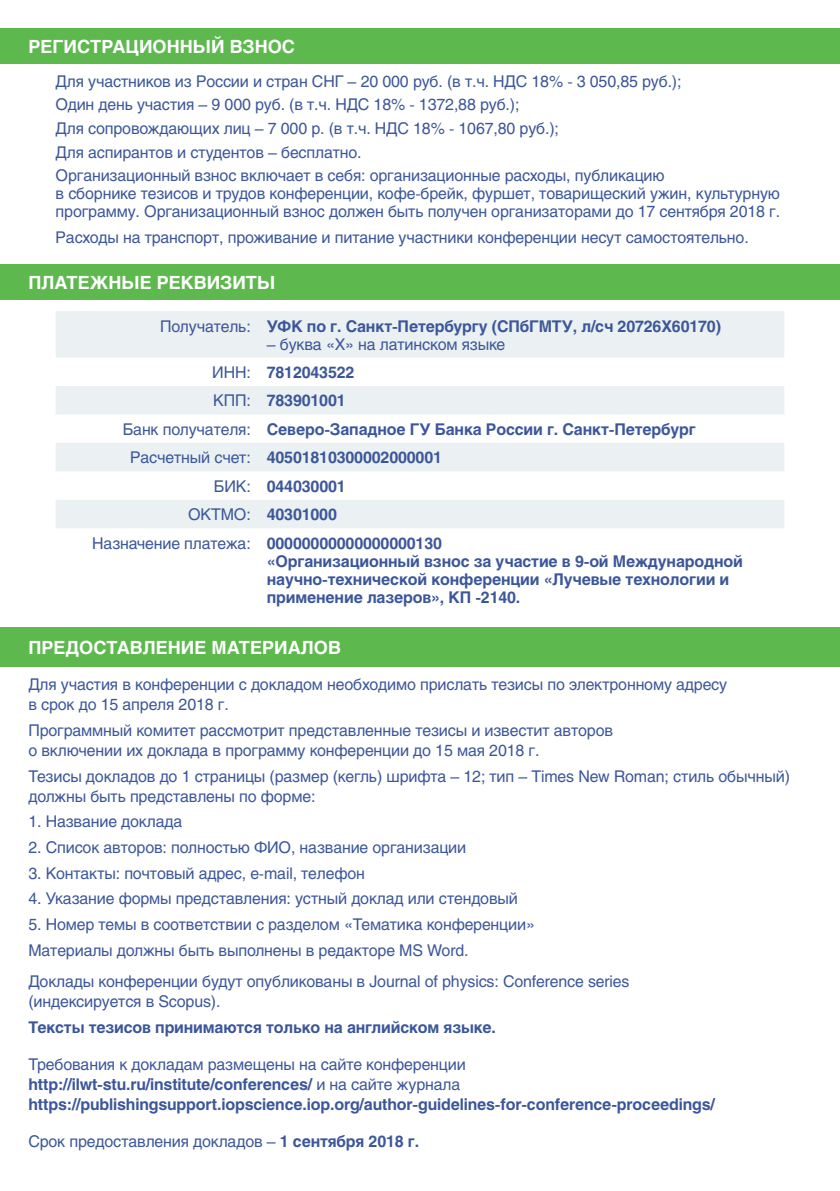
<style>
.page{position:relative;width:840px;height:1191px;background:#fff}
.page>*{position:absolute;margin:0;border:0;box-sizing:border-box;transform-origin:0 0}
.t1{font:700 18px "Helios C";color:#fff}
.t2{font:16px/23.6px "Helios C";letter-spacing:-.01em;color:#3c5799}
.t3{font:700 16px/20px "Helios C";letter-spacing:-.01em;color:#3c5799}
.s1{font-weight:400}
.s2{font-weight:700}
</style>
<div class="page">
<div style="left:0;top:28px;width:839px;height:36px;background:#5db94e"></div>
<div style="left:0;top:627px;width:839px;height:40px;background:#5db94e"></div>
<div style="left:0;top:264px;width:839px;height:35px;background:#5db94e"></div>
<svg style="left:56px;top:311px;width:727px;height:217px;fill:#ebf0f2"></svg>
<p class="t1" style="left:28px;top:36px;width:268px">РЕГИСТРАЦИОННЫЙ ВЗНОС</p>
<p class="t2" style="left:56px;top:69px;width:627px">Для участников из России и стран СНГ – 20 000 руб. (в т.ч. НДС 18% - 3 050,85 руб.); Один день участия – 9 000 руб. (в т.ч. НДС 18% - 1372,88 руб.);<br>Для сопровождающих лиц – 7 000 р. (в т.ч. НДС 18% - 1067,80 руб.);<br>Для аспирантов и студентов – бесплатно.<br>Организационный взнос включает в себя: организационные расходы, публикацию</p>
<p class="t2" style="left:56px;top:184px;width:725px;line-height:18px">в сборнике тезисов и трудов конференции, кофе-брейк, фуршет, товарищеский ужин, культурную программу. Организационный взнос должен быть получен организаторами до 17 сентября 2018 г.</p>
<p class="t2" style="left:56px;top:225px;width:694px">Расходы на транспорт, проживание и питание участники конференции несут самостоятельно.</p>
<p class="t1" style="left:28px;top:272px;width:248px">ПЛАТЕЖНЫЕ РЕКВИЗИТЫ</p>
<p class="t3" style="left:160px;top:316px;width:562px"><span class="s1">Получатель:</span> УФК по г. Санкт-Петербургу (СПбГМТУ, л/сч 20726Х60170)</p>
<p class="t2" style="left:267px;top:332px;width:240px">– буква «Х» на латинском языке</p>
<p class="t3" style="left:212px;top:362px;width:144px"><span class="s1">ИНН:</span> 7812043522</p>
<p class="t3" style="left:213px;top:391px;width:134px"><span class="s1">КПП:</span> 783901001</p>
<p class="t3" style="left:123px;top:419px;width:574px"><span class="s1">Банк получателя:</span> Северо-Западное ГУ Банка России г. Санкт-Петербург</p>
<p class="t3" style="left:130px;top:447px;width:313px"><span class="s1">Расчетный счет:</span> 40501810300002000001</p>
<p class="t3" style="left:214px;top:476px;width:133px"><span class="s1">БИК:</span> 044030001</p>
<p class="t3" style="left:188px;top:504px;width:150px"><span class="s1">ОКТМО:</span> 40301000</p>
<p class="t3" style="left:92px;top:533px;width:351px"><span class="s1">Назначение платежа:</span> 00000000000000000130</p>
<p class="t3" style="left:267px;top:552px;width:477px;line-height:18px">«Организационный взнос за участие в 9-ой Международной научно-технической конференции «Лучевые технологии и применение лазеров», КП -2140.</p>
<p class="t1" style="left:28px;top:637px;width:314px">ПРЕДОСТАВЛЕНИЕ МАТЕРИАЛОВ</p>
<p class="t2" style="left:28px;top:674px;width:700px;line-height:20px">Для участия в конференции с докладом необходимо прислать тезисы по электронному адресу в срок до 15 апреля 2018 г.</p>
<p class="t2" style="left:28px;top:720px;width:586px;line-height:20px">Программный комитет рассмотрит представленные тезисы и известит авторов о включении их доклада в программу конференции до 15 мая 2018 г.</p>
<p class="t2" style="left:28px;top:766px;width:762px;line-height:20px">Тезисы докладов до 1 страницы (размер (кегль) шрифта – 12; тип – Times New Roman; стиль обычный) должны быть представлены по форме:</p>
<p class="t2" style="left:28px;top:809px;width:155px">1. Название доклада</p>
<p class="t2" style="left:28px;top:835px;width:439px">2. Список авторов: полностью ФИО, название организации</p>
<p class="t2" style="left:28px;top:861px;width:338px">3. Контакты: почтовый адрес, e-mail, телефон</p>
<p class="t2" style="left:28px;top:886px;width:491px">4. Указание формы представления: устный доклад или стендовый</p>
<p class="t2" style="left:28px;top:911px;width:508px;line-height:25.6px">5. Номер темы в соответствии с разделом «Тематика конференции»<br>Материалы должны быть выполнены в редакторе MS Word.</p>
<p class="t2" style="left:28px;top:971px;width:602px;line-height:20px">Доклады конференции будут опубликованы в Journal of physics: Conference series (индексируется в Scopus).</p>
<p class="t3" style="left:28px;top:1017px;width:469px">Тексты тезисов принимаются только на английском языке.</p>
<p class="t3" style="left:28px;top:1054px;width:687px"><span class="s1">Требования к докладам размещены на сайте конференции </span>http://ilwt-stu.ru/institute/conferences/ <span class="s1">и на сайте журнала </span>https://publishingsupport.iopscience.iop.org/author-guidelines-for-conference-proceedings/</p>
<p class="t2" style="left:28px;top:1129px;width:392px">Срок предоставления докладов – <span class="s2">1 сентября 2018 г.</span></p>
</div>
